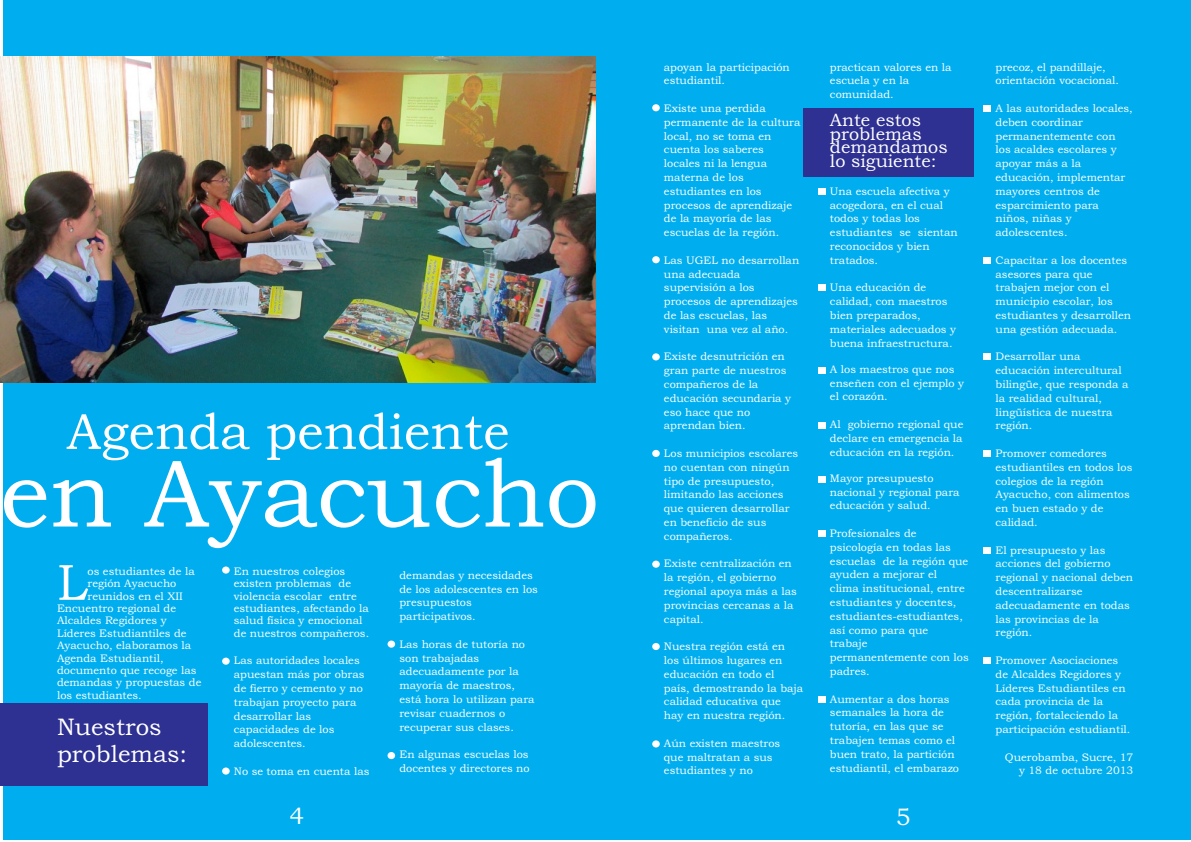
<style>
.page{position:relative;width:1191px;height:842px;background:#fff}
.page>*{position:absolute;margin:0;border:0;box-sizing:border-box;transform-origin:0 0}
.t1{font:50.8px "Bookman Old Style";color:#fff}
.t2{font:24px/27px "Bookman Old Style";color:#fff}
.t3{font:18px/13.8px "Bookman Old Style";color:#fff}
.t4{font:11px/13.8px "Bookman Old Style";color:#fff}
</style>
<div class="page">
<div style="left:3px;top:0;width:1188px;height:840px;background:#00aeef"></div>
<img style="left:0;top:57px;width:595px;height:326px">
<svg style="left:67px;top:412px;width:441px;height:46px"></svg>
<svg style="left:4px;top:458px;width:591px;height:90px"></svg>
<div style="left:0;top:703px;width:208px;height:82px;background:#2e3092"></div>
<div style="left:803px;top:108px;width:170px;height:68px;background:#2e3092"></div>
<div style="left:222px;top:566px;width:8px;height:8px;background:#fff;border-radius:50%"></div>
<div style="left:222px;top:658px;width:8px;height:7px;background:#fff;border-radius:50%"></div>
<div style="left:222px;top:767px;width:8px;height:8px;background:#fff;border-radius:50%"></div>
<svg style="left:387px;top:640px;width:8px;height:8px"></svg>
<div style="left:652px;top:561px;width:8px;height:7px;background:#fff;border-radius:50%"></div>
<div style="left:652px;top:740px;width:8px;height:7px;background:#fff;border-radius:50%"></div>
<div style="left:652px;top:643px;width:8px;height:7px;background:#fff;border-radius:50%"></div>
<div style="left:652px;top:450px;width:8px;height:7px;background:#fff;border-radius:50%"></div>
<div style="left:652px;top:353px;width:8px;height:7px;background:#fff;border-radius:50%"></div>
<div style="left:652px;top:256px;width:8px;height:7px;background:#fff;border-radius:50%"></div>
<div style="left:652px;top:104px;width:8px;height:7px;background:#fff;border-radius:50%"></div>
<div style="left:817px;top:188px;width:8px;height:6px;background:#fff"></div>
<div style="left:817px;top:285px;width:8px;height:6px;background:#fff"></div>
<div style="left:817px;top:367px;width:8px;height:6px;background:#fff"></div>
<div style="left:817px;top:422px;width:8px;height:6px;background:#fff"></div>
<div style="left:817px;top:476px;width:8px;height:6px;background:#fff"></div>
<div style="left:817px;top:530px;width:8px;height:6px;background:#fff"></div>
<div style="left:817px;top:696px;width:8px;height:6px;background:#fff"></div>
<div style="left:983px;top:105px;width:7px;height:7px;background:#fff"></div>
<div style="left:983px;top:547px;width:7px;height:6px;background:#fff"></div>
<div style="left:983px;top:657px;width:7px;height:7px;background:#fff"></div>
<div style="left:983px;top:258px;width:7px;height:6px;background:#fff"></div>
<div style="left:983px;top:353px;width:7px;height:7px;background:#fff"></div>
<div style="left:983px;top:450px;width:7px;height:7px;background:#fff"></div>
<div style="left:387px;top:752px;width:8px;height:7px;background:#fff;border-radius:50%"></div>
<h1 class="t1" style="left:57px;top:563px;width:32px">L</h1>
<p class="t4" style="left:88px;top:565px;width:109px">os estudiantes de la</p>
<p class="t4" style="left:88px;top:578px;width:90px">región Ayacucho</p>
<p class="t4" style="left:88px;top:590px;width:97px">reunidos en el XII</p>
<p class="t4" style="left:57px;top:602px;width:121px">Encuentro regional de</p>
<p class="t4" style="left:57px;top:615px;width:111px">Alcaldes Regidores y</p>
<p class="t4" style="left:57px;top:627px;width:131px">Líderes Estudiantiles de</p>
<p class="t4" style="left:57px;top:639px;width:136px">Ayacucho, elaboramos la</p>
<p class="t4" style="left:57px;top:652px;width:108px">Agenda Estudiantil,</p>
<p class="t4" style="left:57px;top:664px;width:141px">documento que recoge las</p>
<p class="t4" style="left:57px;top:677px;width:146px">demandas y propuestas de</p>
<p class="t4" style="left:57px;top:689px;width:86px">los estudiantes.</p>
<h2 class="t2" style="left:57px;top:716px;width:132px">Nuestros problemas:</h2>
<p class="t4" style="left:234px;top:566px;width:137px;line-height:12.4px">En nuestros colegios existen problemas de violencia escolar entre estudiantes, afectando la salud física y emocional de nuestros compañeros.</p>
<p class="t4" style="left:234px;top:655px;width:132px">Las autoridades locales apuestan más por obras de fierro y cemento y no trabajan proyecto para desarrollar las capacidades de los adolescentes.</p>
<p class="t4" style="left:234px;top:765px;width:137px">No se toma en cuenta las</p>
<p class="t4" style="left:399px;top:569px;width:140px">demandas y necesidades de los adolescentes en los presupuestos participativos.</p>
<p class="t4" style="left:399px;top:638px;width:137px">Las horas de tutoría no son trabajadas adecuadamente por la mayoría de maestros, está hora lo utilizan para revisar cuadernos o recuperar sus clases.</p>
<p class="t4" style="left:399px;top:749px;width:132px">En algunas escuelas los docentes y directores no</p>
<p class="t4" style="left:664px;top:61px;width:127px">apoyan la participación estudiantil.</p>
<p class="t4" style="left:664px;top:102px;width:138px">Existe una perdida permanente de la cultura local, no se toma en cuenta los saberes locales ni la lengua materna de los estudiantes en los procesos de aprendizaje de la mayoría de las escuelas de la región.</p>
<p class="t4" style="left:664px;top:254px;width:137px">Las UGEL no desarrollan una adecuada supervisión a los procesos de aprendizajes de las escuelas, las visitan una vez al año.</p>
<p class="t4" style="left:664px;top:351px;width:129px">Existe desnutrición en gran parte de nuestros compañeros de la educación secundaria y eso hace que no aprendan bien.</p>
<p class="t4" style="left:664px;top:447px;width:136px">Los municipios escolares no cuentan con ningún tipo de presupuesto, limitando las acciones que quieren desarrollar en beneficio de sus compañeros.</p>
<p class="t4" style="left:664px;top:558px;width:134px">Existe centralización en la región, el gobierno regional apoya más a las provincias cercanas a la capital.</p>
<p class="t4" style="left:664px;top:640px;width:141px">Nuestra región está en<br>los últimos lugares en educación en todo el<br>país, demostrando la baja calidad educativa que hay en nuestra región.</p>
<p class="t4" style="left:664px;top:737px;width:118px">Aún existen maestros que maltratan a sus estudiantes y no</p>
<p class="t4" style="left:830px;top:61px;width:123px">practican valores en la escuela y en la comunidad.</p>
<h3 class="t3" style="left:830px;top:114px;width:119px">Ante estos problemas demandamos lo siguiente:</h3>
<p class="t4" style="left:830px;top:185px;width:129px">Una escuela afectiva y acogedora, en el cual todos y todas los estudiantes se sientan reconocidos y bien tratados.</p>
<p class="t4" style="left:830px;top:282px;width:128px">Una educación de calidad, con maestros bien preparados, materiales adecuados y buena infraestructura.</p>
<p class="t4" style="left:830px;top:363px;width:136px">A los maestros que nos enseñen con el ejemplo y el corazón.</p>
<p class="t4" style="left:830px;top:418px;width:135px;text-align:justify">Al gobierno regional que declare en emergencia la educación en la región.</p>
<p class="t4" style="left:830px;top:472px;width:131px">Mayor presupuesto nacional y regional para educación y salud.</p>
<p class="t4" style="left:830px;top:527px;width:140px">Profesionales de psicología en todas las escuelas de la región que ayuden a mejorar el clima institucional, entre estudiantes y docentes, estudiantes-estudiantes, así como para que<br>trabaje<br>permanentemente con los padres.</p>
<p class="t4" style="left:830px;top:693px;width:131px">Aumentar a dos horas semanales la hora de tutoría, en las que se trabajen temas como el buen trato, la partición estudiantil, el embarazo</p>
<h2 class="t2" style="left:289px;top:805px;width:16px">4</h2>
<h2 class="t2" style="left:895px;top:805px;width:16px">5</h2>
<p class="t4" style="left:995px;top:61px;width:125px">precoz, el pandillaje, orientación vocacional.</p>
<p class="t4" style="left:995px;top:102px;width:139px">A las autoridades locales, deben coordinar permanentemente con los acaldes escolares y apoyar más a la educación, implementar mayores centros de esparcimiento para niños, niñas y adolescentes.</p>
<p class="t4" style="left:995px;top:254px;width:137px">Capacitar a los docentes asesores para que trabajen mejor con el municipio escolar, los estudiantes y desarrollen una gestión adecuada.</p>
<p class="t4" style="left:995px;top:351px;width:134px">Desarrollar una educación intercultural bilingüe, que responda a la realidad cultural, lingüística de nuestra región.</p>
<p class="t4" style="left:995px;top:447px;width:138px">Promover comedores estudiantiles en todos los colegios de la región<br>Ayacucho, con alimentos en buen estado y de calidad.</p>
<p class="t4" style="left:995px;top:544px;width:139px">El presupuesto y las acciones del gobierno regional y nacional deben descentralizarse adecuadamente en todas las provincias de la región.</p>
<p class="t4" style="left:995px;top:654px;width:136px">Promover Asociaciones de Alcaldes Regidores y<br>Líderes Estudiantiles en cada provincia de la región, fortaleciendo la participación estudiantil.</p>
<p class="t4" style="left:1005px;top:751px;width:130px;text-align:right">Querobamba, Sucre, 17 y 18 de octubre 2013</p>
</div>
